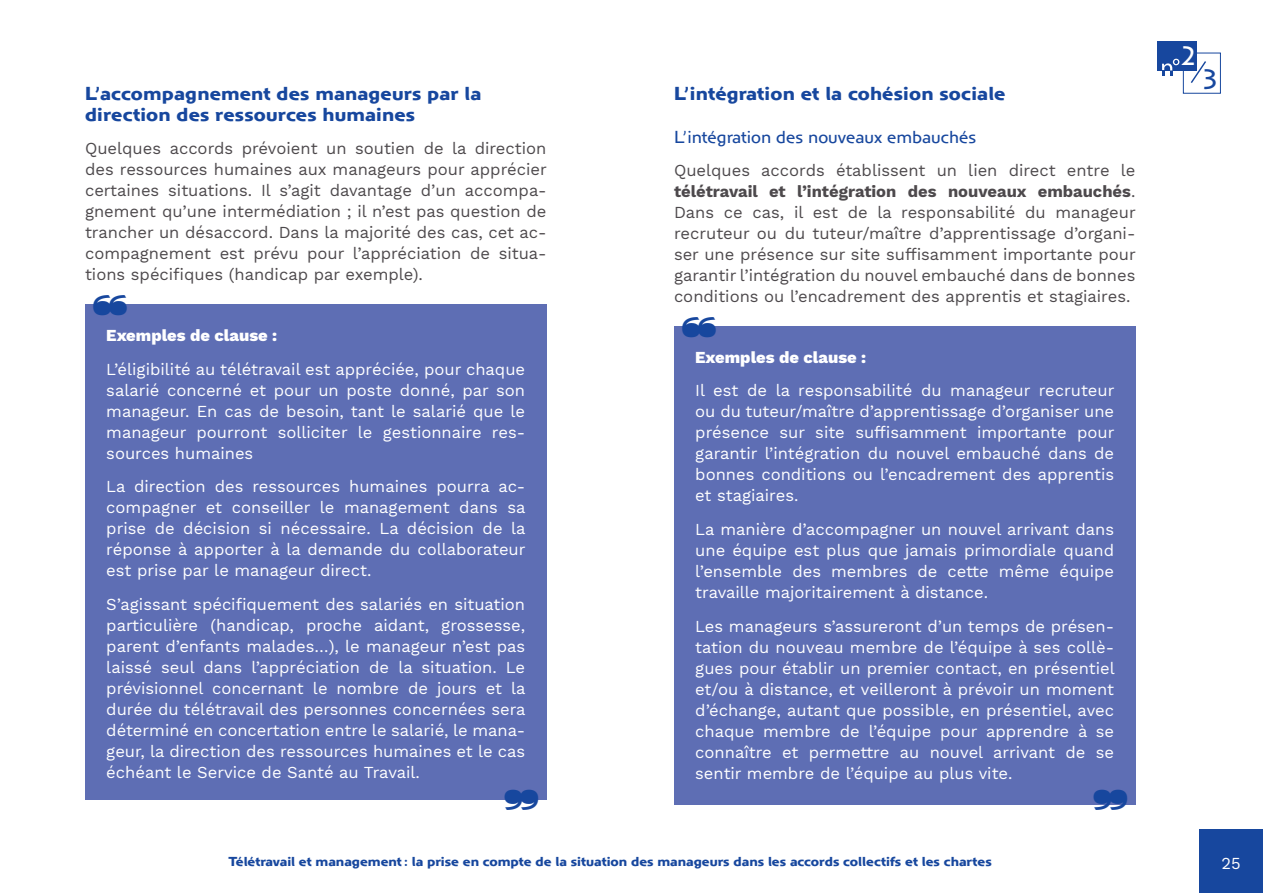
<style>
.page{position:relative;width:1263px;height:893px;background:#fff}
.page>*{position:absolute;margin:0;border:0;box-sizing:border-box;transform-origin:0 0}
.t1{font:600 30px "Work Sans";color:#17479e}
.t2{font:29.1px "Anisette Pro Petite";color:#17479e}
.t3{font:27.75px "Anisette Pro Petite";color:#fff}
.t4{font:700 19.5px/21px "Anisette Pro Petite";letter-spacing:.01em;color:#17479e}
.t5{font:18px "Anisette Pro Petite";color:#17479e}
.t6{font:16.5px/21px "Work Sans";color:#fff;text-align:justify}
.t7{font:16.5px/21px "Work Sans";color:#4d494c;text-align:justify}
.t8{font:800 16.5px "Work Sans";color:#fff}
.t9{font:700 13.5px "Anisette Pro Petite";color:#17479e}
.s1{font-weight:700}
</style>
<div class="page">
<div style="left:1199px;top:829px;width:64px;height:64px;background:#17479e"></div>
<div style="left:1157px;top:41px;width:39px;height:29px;background:#17479e"></div>
<div style="left:1183px;top:53px;width:38px;height:41px;border:1px solid #17479e"></div>
<svg style="left:1162px;top:59px;width:17px;height:17px"></svg>
<svg style="left:1191px;top:61px;width:15px;height:22px"></svg>
<div style="left:674px;top:326px;width:461px;height:478px;background:#5e6eb4"></div>
<div style="left:85px;top:304px;width:461px;height:495px;background:#5e6eb4"></div>
<p class="t4" style="left:85px;top:82px;width:398px">L’accompagnement des manageurs par la direction des ressources humaines</p>
<p class="t7" style="left:85px;top:139px;width:463px">Quelques accords prévoient un soutien de la direction des ressources humaines aux manageurs pour apprécier certaines situations. Il s’agit davantage d’un accompa&shy;gnement qu’une intermédiation ; il n’est pas question de trancher un désaccord. Dans la majorité des cas, cet ac&shy;compagnement est prévu pour l’appréciation de situa&shy;tions spécifiques (handicap par exemple).</p>
<h1 class="t1" style="left:91px;top:287px;width:39px">❝</h1>
<p class="t8" style="left:106px;top:326px;width:172px">Exemples de clause :</p>
<p class="t6" style="left:106px;top:359px;width:420px">L’éligibilité au télétravail est appréciée, pour chaque salarié concerné et pour un poste donné, par son manageur. En cas de besoin, tant le salarié que le manageur pourront solliciter le gestionnaire res&shy;sources humaines</p>
<p class="t6" style="left:106px;top:477px;width:421px">La direction des ressources humaines pourra ac&shy;compagner et conseiller le management dans sa prise de décision si nécessaire. La décision de la réponse à apporter à la demande du collaborateur est prise par le manageur direct.</p>
<p class="t6" style="left:106px;top:595px;width:421px">S’agissant spécifiquement des salariés en situation particulière (handicap, proche aidant, grossesse, parent d’enfants malades…), le manageur n’est pas laissé seul dans l’appréciation de la situation. Le prévisionnel concernant le nombre de jours et la durée du télétravail des personnes concernées sera déterminé en concertation entre le salarié, le mana&shy;geur, la direction des ressources humaines et le cas échéant le Service de Santé au Travail.</p>
<p class="t4" style="left:674px;top:82px;width:333px">L’intégration et la cohésion sociale</p>
<p class="t5" style="left:674px;top:125px;width:304px">L’intégration des nouveaux embauchés</p>
<p class="t7" style="left:674px;top:161px;width:463px">Quelques accords établissent un lien direct entre le <span class="s1">télétravail et l’intégration des nouveaux embauchés</span>.<br>Dans ce cas, il est de la responsabilité du manageur recruteur ou du tuteur/maître d’apprentissage d’organi&shy;ser une présence sur site suffisamment importante pour garantir l’intégration du nouvel embauché dans de bonnes conditions ou l’encadrement des apprentis et stagiaires.</p>
<h1 class="t1" style="left:680px;top:309px;width:39px">❝</h1>
<p class="t8" style="left:695px;top:347px;width:172px">Exemples de clause :</p>
<p class="t6" style="left:695px;top:381px;width:421px">Il est de la responsabilité du manageur recruteur ou du tuteur/maître d’apprentissage d’organiser une présence sur site suffisamment importante pour garantir l’intégration du nouvel embauché dans de bonnes conditions ou l’encadrement des apprentis et stagiaires.</p>
<p class="t6" style="left:695px;top:520px;width:420px">La manière d’accompagner un nouvel arrivant dans une équipe est plus que jamais primordiale quand l’ensemble des membres de cette même équipe travaille majoritairement à distance.</p>
<p class="t6" style="left:695px;top:616px;width:421px">Les manageurs s’assureront d’un temps de présen&shy;tation du nouveau membre de l’équipe à ses collè&shy;gues pour établir un premier contact, en présentiel et/ou à distance, et veilleront à prévoir un moment d’échange, autant que possible, en présentiel, avec chaque membre de l’équipe pour apprendre à se connaître et permettre au nouvel arrivant de se sentir membre de l’équipe au plus vite.</p>
<h1 class="t1" style="left:540px;top:818px;width:39px;rotate:-180deg">❝</h1>
<h1 class="t1" style="left:1129px;top:818px;width:39px;rotate:-180deg">❝</h1>
<h3 class="t3" style="left:1180px;top:37px;width:17px">2</h3>
<h2 class="t2" style="left:1202px;top:60px;width:18px">3</h2>
<p class="t9" style="left:229px;top:852px;width:765px">Télétravail et management : la prise en compte de la situation des manageurs dans les accords collectifs et les chartes</p>
<p class="t6" style="left:1221px;top:853px;width:21px">25</p>
</div>
